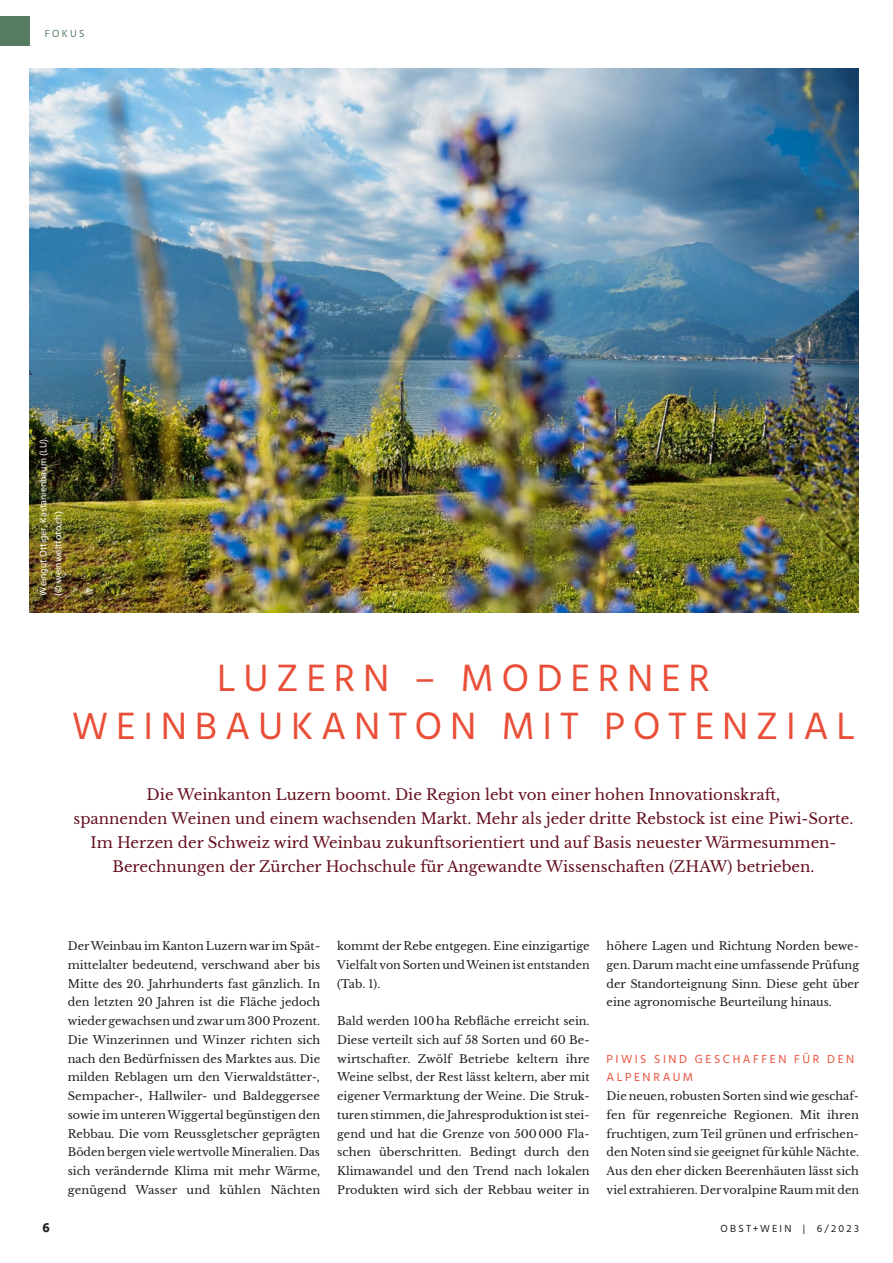
<style>
.page{position:relative;width:893px;height:1263px;background:#fff}
.page>*{position:absolute;margin:0;border:0;box-sizing:border-box;transform-origin:0 0}
.t1{font:39px/48px "Hind Regular 2";letter-spacing:.2em;color:#e94f38;text-align:center}
.t2{font:15px/24px "Libre Baskerville";color:#65101d;text-align:center}
.t3{font:700 13.5px "Hind";color:#252526}
.t4{font:12px "Hind";letter-spacing:.205em;color:#e94f38}
.t5{font:12px "Hind Regular 2";letter-spacing:.21em;color:#e94f38}
.t6{font:11.25px/18.8px "Libre Baskerville";color:#1d1e1f;text-align:justify}
.t7{font:10.5px "Hind Regular 3";letter-spacing:.215em;color:#1d1e1f}
.t8{font:10.5px "Hind Regular 2";letter-spacing:.21em;color:#567d61}
.t9{font:9.75px "Hind Regular 2";color:#fff}
.t10{font:9.75px "Hind";color:#fff}
</style>
<div class="page">
<div style="left:0;top:16px;width:30px;height:30px;background:#567d61"></div>
<img style="left:30px;top:68px;width:829px;height:545px">
<p class="t8" style="left:45px;top:27px;width:41px">FOKUS</p>
<p class="t9" style="left:37px;top:596px;width:160px;rotate:-90deg">Weingut Ottiger, Kastanienbaum (LU).</p>
<p class="t10" style="left:52px;top:596px;width:86px;rotate:-90deg">(© weinweltfoto.ch)</p>
<h1 class="t1" style="left:72px;top:654px;width:785px">LUZERN – MODERNER<br>WEINBAUKANTON MIT POTENZIAL</h1>
<p class="t2" style="left:74px;top:783px;width:781px">Die Weinkanton Luzern boomt. Die Region lebt von einer hohen Innovationskraft,<br>spannenden Weinen und einem wachsenden Markt. Mehr als jeder dritte Rebstock ist eine Piwi-Sorte.<br>Im Herzen der Schweiz wird Weinbau zukunftsorientiert und auf Basis neuester Wärmesummen-Berechnungen der Zürcher Hochschule für Angewandte Wissenschaften (ZHAW) betrieben.</p>
<p class="t6" style="left:68px;top:937px;width:254px">Der Weinbau im Kanton Luzern war im Spät&shy;mittelalter bedeutend, verschwand aber bis Mitte des 20. Jahrhunderts fast gänzlich. In den letzten 20 Jahren ist die Fläche jedoch wieder gewachsen und zwar um 300 Prozent.<br>Die Winzerinnen und Winzer richten sich nach den Bedürfnissen des Marktes aus. Die milden Reblagen um den Vierwaldstätter-, Sempacher-, Hallwiler- und Baldeggersee sowie im unteren Wiggertal begünstigen den Rebbau. Die vom Reussgletscher geprägten Böden bergen viele wertvolle Mineralien. Das sich verändernde Klima mit mehr Wärme, genügend Wasser und kühlen Nächten</p>
<p class="t6" style="left:337px;top:937px;width:254px">kommt der Rebe entgegen. Eine einzigartige Vielfalt von Sorten und Weinen ist entstanden (Tab. 1).</p>
<p class="t6" style="left:337px;top:1012px;width:254px">Bald werden 100 ha Rebfläche erreicht sein.<br>Diese verteilt sich auf 58 Sorten und 60 Be&shy;wirtschafter. Zwölf Betriebe keltern ihre Weine selbst, der Rest lässt keltern, aber mit eigener Vermarktung der Weine. Die Struk&shy;turen stimmen, die Jahresproduktion ist stei&shy;gend und hat die Grenze von 500 000 Fla&shy;schen überschritten. Bedingt durch den Klimawandel und den Trend nach lokalen Produkten wird sich der Rebbau weiter in</p>
<p class="t6" style="left:607px;top:937px;width:254px">höhere Lagen und Richtung Norden bewe&shy;gen. Darum macht eine umfassende Prüfung der Standorteignung Sinn. Diese geht über eine agronomische Beurteilung hinaus.</p>
<p class="t4" style="left:607px;top:1051px;width:249px">PIWIS SIND GESCHAFFEN FÜR DEN</p>
<p class="t5" style="left:607px;top:1070px;width:88px">ALPENRAUM</p>
<p class="t6" style="left:607px;top:1087px;width:254px">Die neuen, robusten Sorten sind wie geschaf&shy;fen für regenreiche Regionen. Mit ihren fruchtigen, zum Teil grünen und erfrischen&shy;den Noten sind sie geeignet für kühle Nächte.<br>Aus den eher dicken Beerenhäuten lässt sich viel extrahieren. Der voralpine Raum mit den</p>
<p class="t3" style="left:43px;top:1219px;width:9px">6</p>
<p class="t7" style="left:721px;top:1222px;width:140px">OBST+WEIN | 6/2023</p>
</div>
